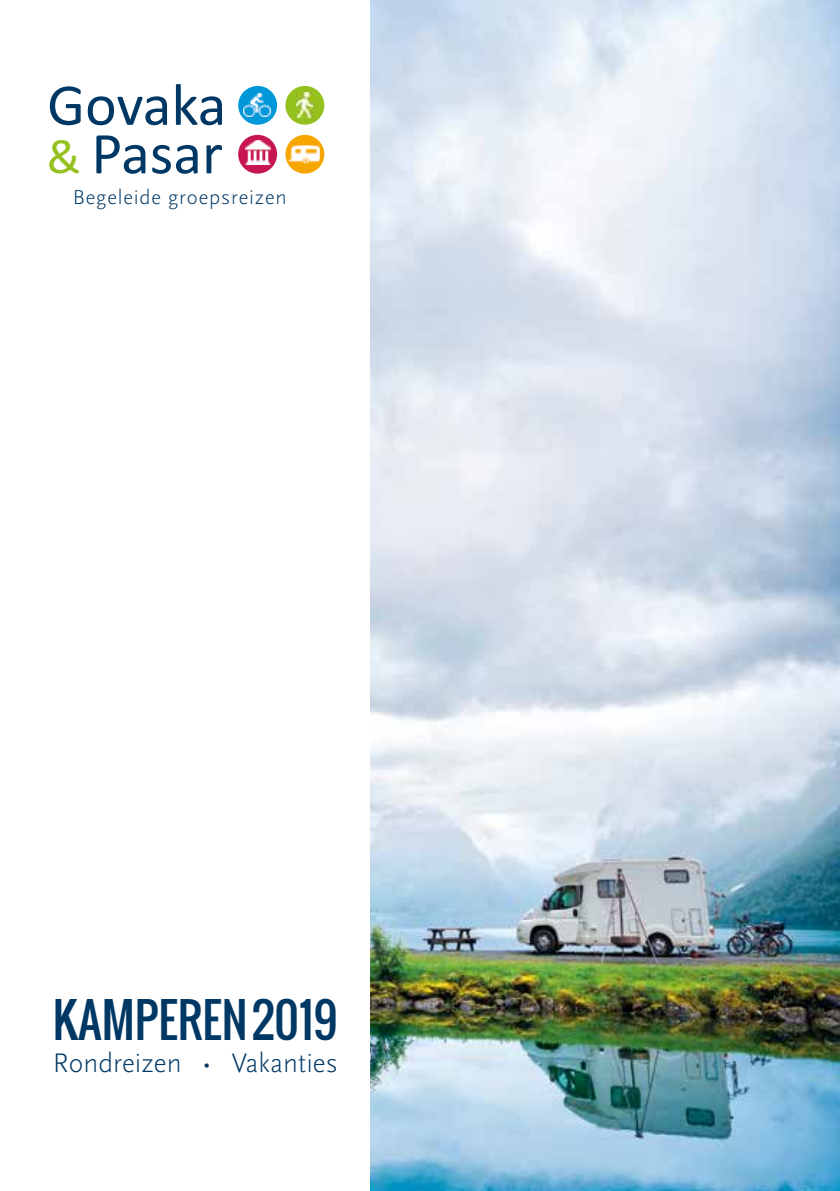
<style>
.page{position:relative;width:840px;height:1191px;background:#fff}
.page>*{position:absolute;margin:0;border:0;box-sizing:border-box;transform-origin:0 0}
.t1{font:59.8px/48.6px "Calibri";color:#003865;text-align:right}
.t2{font:49.8px "Calibri";color:#95c11f}
.t3{font:46px "Oswald";color:#003865}
.t4{font:300 28px "Scala Sans";color:#003865}
.t5{font:300 21px "Scala Sans";letter-spacing:.04em;color:#003865}
</style>
<div class="page">
<div style="left:238px;top:86px;width:39px;height:39px;background:#0098d8;border-radius:50%"></div>
<div style="left:285px;top:86px;width:39px;height:39px;background:#95c11f;border-radius:50%"></div>
<div style="left:238px;top:135px;width:39px;height:39px;background:#c71553;border-radius:50%"></div>
<div style="left:285px;top:135px;width:39px;height:39px;background:#f7a600;border-radius:50%"></div>
<img style="left:288px;top:145px;width:31px;height:18px">
<img style="left:245px;top:140px;width:25px;height:25px">
<img style="left:297px;top:92px;width:15px;height:25px">
<img style="left:244px;top:93px;width:26px;height:24px">
<img style="left:370px;top:0;width:469px;height:1191px">
<h1 class="t1" style="left:47px;top:78px;width:180px">Govaka<br>Pasar</h1>
<h2 class="t2" style="left:47px;top:126px;width:36px">&amp;</h2>
<p class="t5" style="left:73px;top:186px;width:215px">Begeleide groepsreizen</p>
<h3 class="t3" style="left:53px;top:985px;width:286px">KAMPEREN 2019</h3>
<h3 class="t4" style="left:53px;top:1047px;width:286px">Rondreizen • Vakanties</h3>
</div>
